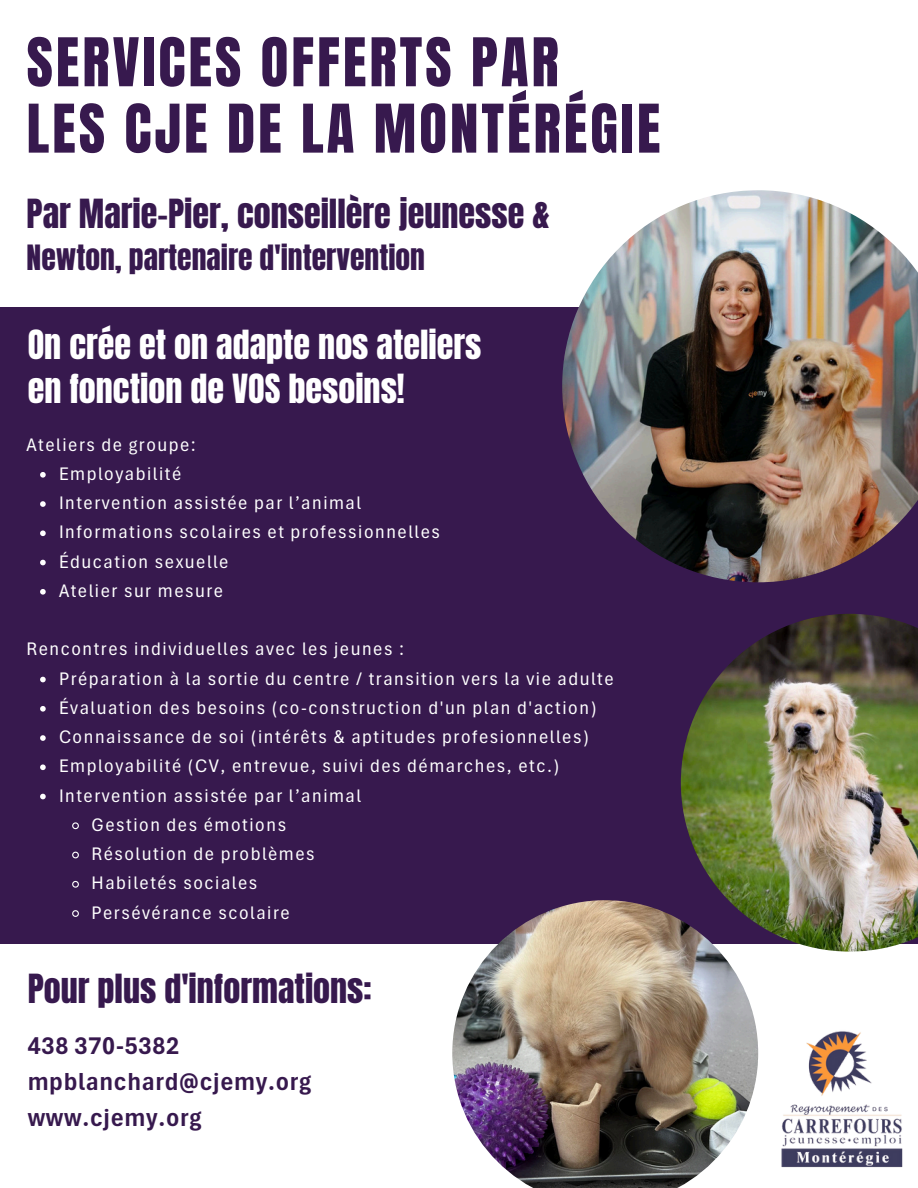
<style>
.page{position:relative;width:918px;height:1188px;background:#fff}
.page>*{position:absolute;margin:0;border:0;box-sizing:border-box;transform-origin:0 0}
.t1{font:57px/66.3px "Anton";letter-spacing:.055em;color:#37194e}
.t2{font:34.2px "Anton";color:#37194e}
.t3{font:34.2px/43.8px "Anton";color:#fff}
.t4{font:29.7px "Anton";color:#37194e}
.t5{font:700 condensed 25.95px/36px "Aptos";letter-spacing:.03em;color:#37194e}
.t6{font:condensed 19.05px "Aptos";letter-spacing:.08em;color:#fff}
</style>
<div class="page">
<div style="left:0;top:308px;width:918px;height:636px;background:#37194e"></div>
<img style="left:562px;top:190px;width:356px;height:392px">
<img style="left:452px;top:900px;width:306px;height:288px">
<img style="left:781px;top:1031px;width:122px;height:137px">
<svg style="left:40px;top:472px;width:6px;height:6px"></svg>
<svg style="left:40px;top:501px;width:6px;height:6px"></svg>
<svg style="left:40px;top:530px;width:6px;height:6px"></svg>
<svg style="left:40px;top:560px;width:6px;height:5px"></svg>
<svg style="left:40px;top:589px;width:6px;height:6px"></svg>
<svg style="left:40px;top:677px;width:6px;height:5px"></svg>
<svg style="left:40px;top:706px;width:6px;height:6px"></svg>
<svg style="left:40px;top:735px;width:6px;height:6px"></svg>
<svg style="left:40px;top:764px;width:6px;height:6px"></svg>
<svg style="left:40px;top:794px;width:6px;height:5px"></svg>
<svg style="left:72px;top:822px;width:7px;height:8px"></svg>
<svg style="left:72px;top:851px;width:7px;height:8px"></svg>
<svg style="left:72px;top:880px;width:7px;height:8px"></svg>
<svg style="left:72px;top:910px;width:7px;height:7px"></svg>
<img style="left:681px;top:614px;width:237px;height:338px">
<p class="t1" style="left:27px;top:30px;width:635px">SERVICES OFFERTS PAR<br>LES CJE DE LA MONTÉRÉGIE</p>
<p class="t2" style="left:27px;top:189px;width:525px">Par Marie-Pier, conseillère jeunesse &amp;</p>
<p class="t4" style="left:27px;top:236px;width:400px">Newton, partenaire d'intervention</p>
<p class="t3" style="left:28px;top:324px;width:455px">On crée et on adapte nos ateliers en fonction de VOS besoins!</p>
<h2 class="t6" style="left:27px;top:433px;width:171px">Ateliers de groupe:</h2>
<h2 class="t6" style="left:59px;top:462px;width:124px">Employabilité</h2>
<p class="t6" style="left:59px;top:491px;width:304px">Intervention assistée par l’animal</p>
<p class="t6" style="left:59px;top:520px;width:382px">Informations scolaires et professionnelles</p>
<p class="t6" style="left:59px;top:550px;width:171px">Éducation sexuelle</p>
<p class="t6" style="left:59px;top:579px;width:166px">Atelier sur mesure</p>
<p class="t6" style="left:27px;top:637px;width:379px">Rencontres individuelles avec les jeunes :</p>
<p class="t6" style="left:59px;top:667px;width:556px">Préparation à la sortie du centre / transition vers la vie adulte</p>
<p class="t6" style="left:59px;top:696px;width:539px">Évaluation des besoins (co-construction d'un plan d'action)</p>
<p class="t6" style="left:59px;top:725px;width:531px">Connaissance de soi (intérêts &amp; aptitudes profesionnelles)</p>
<p class="t6" style="left:59px;top:754px;width:502px">Employabilité (CV, entrevue, suivi des démarches, etc.)</p>
<p class="t6" style="left:59px;top:784px;width:304px">Intervention assistée par l’animal</p>
<p class="t6" style="left:92px;top:813px;width:196px">Gestion des émotions</p>
<p class="t6" style="left:92px;top:842px;width:225px">Résolution de problèmes</p>
<p class="t6" style="left:92px;top:871px;width:167px">Habiletés sociales</p>
<p class="t6" style="left:92px;top:901px;width:200px">Persévérance scolaire</p>
<h2 class="t2" style="left:28px;top:964px;width:346px">Pour plus d'informations:</h2>
<p class="t5" style="left:28px;top:1028px;width:285px">438 370-5382 mpblanchard@cjemy.org www.cjemy.org</p>
</div>
